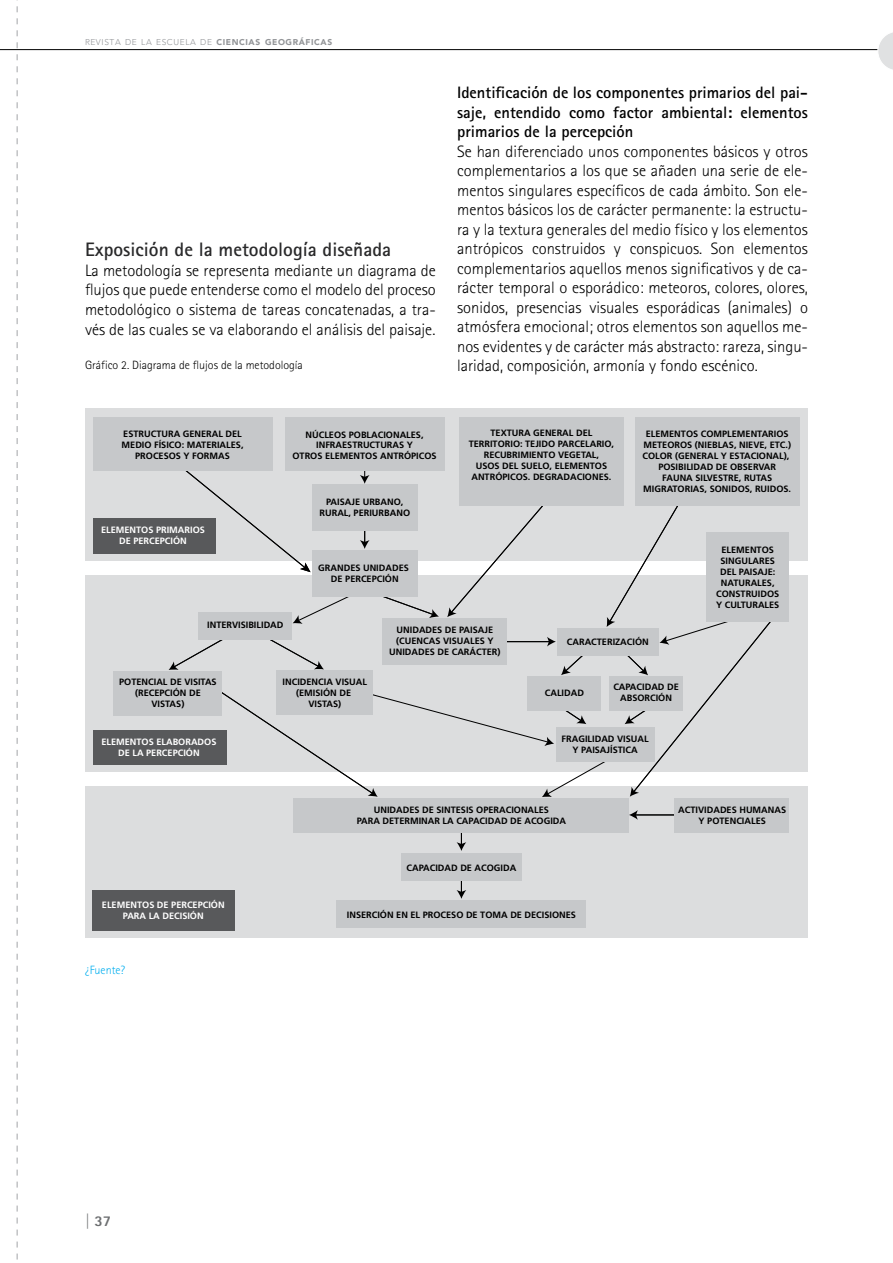
<style>
.page{position:relative;width:893px;height:1263px;background:#fff}
.page>*{position:absolute;margin:0;border:0;box-sizing:border-box;transform-origin:0 0}
.t1{font:700 19.5px "AT Rotis Sans Serif";color:#29292a}
.t2{font:300 16.5px/19.5px "AT Rotis Sans Serif";color:#000;text-align:justify}
.t3{font:700 16.5px/19.5px "AT Rotis Sans Serif";color:#000;text-align:justify}
.t4{font:800 15px "AT Rotis Sans Serif";color:#6d6f71}
.t5{font:300 12px "AT Rotis Sans Serif";color:#000}
.t6{font:300 12px "AT Rotis Sans Serif";color:#00aeef}
.t7{font:700 9.15px/10.9px "Frutiger";color:#000;text-align:center}
.t8{font:700 9.15px/10.9px "Frutiger";color:#fff;text-align:center}
.t9{font:300 8.4px "Avenir LT Std";letter-spacing:.07em;color:#939598}
.s1{font-weight:900}
</style>
<div class="page">
<hr style="left:0;top:49px;width:893px;height:1px;background:#000">
<svg style="left:878px;top:32px;width:15px;height:38px"></svg>
<svg style="left:16px;top:0;width:2px;height:1260px"></svg>
<div style="left:85px;top:408px;width:723px;height:152px;background:#dcddde"></div>
<div style="left:85px;top:786px;width:723px;height:152px;background:#dcddde"></div>
<div style="left:85px;top:575px;width:723px;height:196px;background:#dcddde"></div>
<svg style="left:457px;top:833px;width:9px;height:18px"></svg>
<svg style="left:457px;top:880px;width:9px;height:19px"></svg>
<svg style="left:169px;top:467px;width:603px;height:330px"></svg>
<hr style="left:635px;top:814px;width:42px;height:1px;background:#000">
<svg style="left:629px;top:810px;width:9px;height:10px"></svg>
<div style="left:93px;top:418px;width:179px;height:53px;background:#c6c8ca"></div>
<div style="left:285px;top:418px;width:159px;height:53px;background:#c6c8ca"></div>
<div style="left:459px;top:418px;width:165px;height:88px;background:#c6c8ca"></div>
<div style="left:635px;top:418px;width:165px;height:88px;background:#c6c8ca"></div>
<div style="left:199px;top:612px;width:93px;height:27px;background:#c6c8ca"></div>
<div style="left:557px;top:628px;width:101px;height:28px;background:#c6c8ca"></div>
<div style="left:609px;top:676px;width:74px;height:34px;background:#c6c8ca"></div>
<div style="left:674px;top:798px;width:115px;height:35px;background:#c6c8ca"></div>
<div style="left:293px;top:798px;width:336px;height:35px;background:#c6c8ca"></div>
<div style="left:528px;top:676px;width:73px;height:34px;background:#c6c8ca"></div>
<div style="left:556px;top:727px;width:98px;height:35px;background:#c6c8ca"></div>
<div style="left:401px;top:853px;width:121px;height:27px;background:#c6c8ca"></div>
<div style="left:337px;top:900px;width:249px;height:28px;background:#c6c8ca"></div>
<div style="left:382px;top:618px;width:125px;height:47px;background:#c6c8ca"></div>
<div style="left:312px;top:550px;width:106px;height:46px;background:#c6c8ca"></div>
<div style="left:312px;top:484px;width:106px;height:47px;background:#c6c8ca"></div>
<div style="left:277px;top:671px;width:96px;height:44px;background:#c6c8ca"></div>
<div style="left:114px;top:671px;width:108px;height:44px;background:#c6c8ca"></div>
<div style="left:706px;top:532px;width:83px;height:90px;background:#c6c8ca"></div>
<div style="left:93px;top:518px;width:122px;height:35px;background:#58595b"></div>
<div style="left:93px;top:730px;width:133px;height:34px;background:#58595b"></div>
<div style="left:93px;top:890px;width:142px;height:40px;background:#58595b"></div>
<p class="t9" style="left:85px;top:37px;width:249px">REVISTA DE LA ESCUELA DE <span class="s1">CIENCIAS GEOGRÁFICAS</span></p>
<h1 class="t1" style="left:85px;top:238px;width:308px">Exposición de la metodología diseñada</h1>
<h2 class="t2" style="left:85px;top:261px;width:352px">La metodología se representa mediante un diagrama de flujos que puede entenderse como el modelo del proceso metodológico o sistema de tareas concatenadas, a tra&shy;vés de las cuales se va elaborando el análisis del paisaje.</h2>
<h3 class="t5" style="left:85px;top:358px;width:219px">Gráfico 2. Diagrama de flujos de la metodología</h3>
<h2 class="t3" style="left:457px;top:82px;width:352px">Identificación de los componentes primarios del pai&shy;saje, entendido como factor ambiental: elementos primarios de la percepción</h2>
<p class="t2" style="left:457px;top:141px;width:352px">Se han diferenciado unos componentes básicos y otros complementarios a los que se añaden una serie de ele&shy;mentos singulares específicos de cada ámbito. Son ele&shy;mentos básicos los de carácter permanente: la estructu&shy;ra y la textura generales del medio físico y los elementos antrópicos construidos y conspicuos. Son elementos complementarios aquellos menos significativos y de ca&shy;rácter temporal o esporádico: meteoros, colores, olores, sonidos, presencias visuales esporádicas (animales) o atmósfera emocional; otros elementos son aquellos me&shy;nos evidentes y de carácter más abstracto: rareza, singu&shy;laridad, composición, armonía y fondo escénico.</p>
<p class="t7" style="left:122px;top:428px;width:123px">ESTRUCTURA GENERAL DEL<br>MEDIO FÍSICO: MATERIALES,<br>PROCESOS Y FORMAS</p>
<p class="t8" style="left:101px;top:524px;width:105px">ELEMENTOS PRIMARIOS<br>DE PERCEPCIÓN</p>
<p class="t7" style="left:207px;top:620px;width:78px">INTERVISIBILIDAD</p>
<p class="t7" style="left:469px;top:427px;width:147px">TEXTURA GENERAL DEL<br>TERRITORIO: TEJIDO PARCELARIO,<br>RECUBRIMIENTO VEGETAL,<br>USOS DEL SUELO, ELEMENTOS<br>ANTRÓPICOS. DEGRADACIONES.</p>
<p class="t7" style="left:292px;top:429px;width:146px">NÚCLEOS POBLACIONALES,<br>INFRAESTRUCTURAS Y<br>OTROS ELEMENTOS ANTRÓPICOS</p>
<p class="t7" style="left:642px;top:428px;width:150px">ELEMENTOS COMPLEMENTARIOS<br>METEOROS (NIEBLAS, NIEVE, ETC.)<br>COLOR (GENERAL Y ESTACIONAL),<br>POSIBILIDAD DE OBSERVAR<br>FAUNA SILVESTRE, RUTAS<br>MIGRATORIAS, SONIDOS, RUIDOS.</p>
<p class="t7" style="left:320px;top:496px;width:92px">PAISAJE URBANO,<br>RURAL, PERIURBANO</p>
<p class="t7" style="left:318px;top:562px;width:92px">GRANDES UNIDADES<br>DE PERCEPCIÓN</p>
<p class="t7" style="left:389px;top:625px;width:113px">UNIDADES DE PAISAJE (CUENCAS VISUALES Y<br>UNIDADES DE CARÁCTER)</p>
<p class="t7" style="left:567px;top:637px;width:83px">CARACTERIZACIÓN</p>
<p class="t7" style="left:716px;top:544px;width:65px">ELEMENTOS<br>SINGULARES<br>DEL PAISAJE:<br>NATURALES,<br>CONSTRUIDOS<br>Y CULTURALES</p>
<p class="t7" style="left:119px;top:677px;width:99px">POTENCIAL DE VISITAS (RECEPCIÓN DE<br>VISTAS)</p>
<p class="t7" style="left:283px;top:676px;width:86px">INCIDENCIA VISUAL (EMISIÓN DE<br>VISTAS)</p>
<p class="t8" style="left:101px;top:736px;width:117px">ELEMENTOS ELABORADOS<br>DE LA PERCEPCIÓN</p>
<p class="t7" style="left:545px;top:687px;width:41px">CALIDAD</p>
<p class="t7" style="left:613px;top:682px;width:67px">CAPACIDAD DE<br>ABSORCIÓN</p>
<p class="t7" style="left:562px;top:733px;width:89px">FRAGILIDAD VISUAL<br>Y PAISAJÍSTICA</p>
<p class="t8" style="left:102px;top:899px;width:124px">ELEMENTOS DE PERCEPCIÓN<br>PARA LA DECISIÓN</p>
<h3 class="t6" style="left:85px;top:963px;width:42px">¿Fuente?</h3>
<h3 class="t4" style="left:85px;top:1212px;width:28px">| 37</h3>
<p class="t7" style="left:357px;top:804px;width:211px">UNIDADES DE SINTESIS OPERACIONALES<br>PARA DETERMINAR LA CAPACIDAD DE ACOGIDA</p>
<p class="t7" style="left:407px;top:862px;width:111px">CAPACIDAD DE ACOGIDA</p>
<p class="t7" style="left:347px;top:909px;width:231px">INSERCIÓN EN EL PROCESO DE TOMA DE DECISIONES</p>
<p class="t7" style="left:678px;top:804px;width:109px">ACTIVIDADES HUMANAS<br>Y POTENCIALES</p>
</div>
